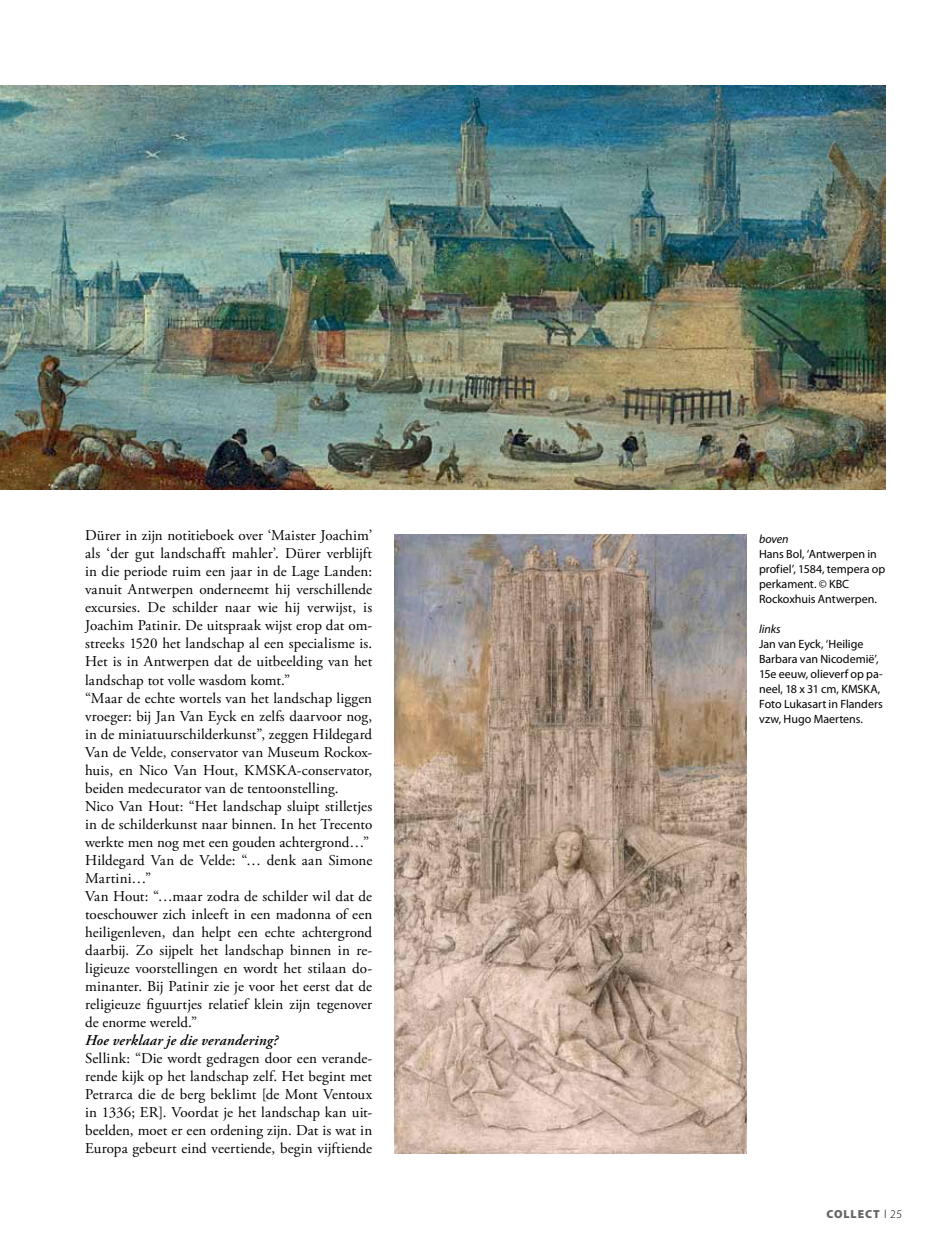
<style>
.page{position:relative;width:936px;height:1251px;background:#fff}
.page>*{position:absolute;margin:0;border:0;box-sizing:border-box;transform-origin:0 0}
.t1{font:15px/18px "Adobe Garamond Pro";letter-spacing:.005em;color:#000}
.t2{font:italic 600 15px "Adobe Garamond Pro";letter-spacing:.015em;color:#000}
.t3{font:12px/15px "Myriad Pro";color:#000}
.t4{font:italic 12px "Myriad Pro";letter-spacing:-.005em;color:#000}
.t5{font:900 11.7px "Myriad Pro";letter-spacing:.08em;color:#636466}
.s1{font-weight:300;color:#000}
</style>
<div class="page">
<img style="left:0;top:85px;width:885px;height:405px">
<img style="left:394px;top:534px;width:352px;height:618px">
<p class="t1" style="left:85px;top:527px;width:289px">Dürer in zijn notitieboek over ‘Maister Joachim’ als ‘der gut landschafft mahler’. Dürer verblijft in die periode ruim een jaar in de Lage Landen: vanuit Antwerpen onderneemt hij verschillende excursies. De schilder naar wie hij verwijst, is Joachim Patinir. De uitspraak wijst erop dat om&shy;streeks 1520 het landschap al een specialisme is.<br>Het is in Antwerpen dat de uitbeelding van het landschap tot volle wasdom komt.”<br>“Maar de echte wortels van het landschap liggen vroeger: bij Jan Van Eyck en zelfs daarvoor nog, in de miniatuurschilderkunst”, zeggen Hildegard Van de Velde, conservator van Museum Rockox&shy;huis, en Nico Van Hout, KMSKA-conservator, beiden medecurator van de tentoonstelling.<br>Nico Van Hout: “Het landschap sluipt stilletjes in de schilderkunst naar binnen. In het Trecento werkte men nog met een gouden achtergrond…” Hildegard Van de Velde: “… denk aan Simone Martini…”<br>Van Hout: “…maar zodra de schilder wil dat de toeschouwer zich inleeft in een madonna of een heiligenleven, dan helpt een echte achtergrond daarbij. Zo sijpelt het landschap binnen in re&shy;ligieuze voorstellingen en wordt het stilaan do&shy;minanter. Bij Patinir zie je voor het eerst dat de religieuze figuurtjes relatief klein zijn tegenover de enorme wereld.”</p>
<p class="t2" style="left:85px;top:1031px;width:194px">Hoe verklaar je die verandering?</p>
<p class="t1" style="left:85px;top:1049px;width:289px;text-align:justify">Sellink: “Die wordt gedragen door een verande&shy;rende kijk op het landschap zelf. Het begint met Petrarca die de berg beklimt [de Mont Ventoux in 1336; ER]. Voordat je het landschap kan uit&shy;beelden, moet er een ordening zijn. Dat is wat in Europa gebeurt eind veertiende, begin vijftiende</p>
<p class="t4" style="left:759px;top:532px;width:31px">boven</p>
<p class="t3" style="left:759px;top:547px;width:128px">Hans Bol, ‘Antwerpen in profiel’, 1584, tempera op perkament. © KBC<br>Rockoxhuis Antwerpen.</p>
<p class="t4" style="left:759px;top:622px;width:23px">links</p>
<p class="t3" style="left:759px;top:637px;width:125px">Jan van Eyck, ‘Heilige<br>Barbara van Nicodemië’,<br>15e eeuw, olieverf op pa&shy;neel, 18 x 31 cm, KMSKA,<br>Foto Lukasart in Flanders vzw, Hugo Maertens.</p>
<p class="t5" style="left:826px;top:1207px;width:77px">COLLECT <span class="s1">l 25</span></p>
</div>
